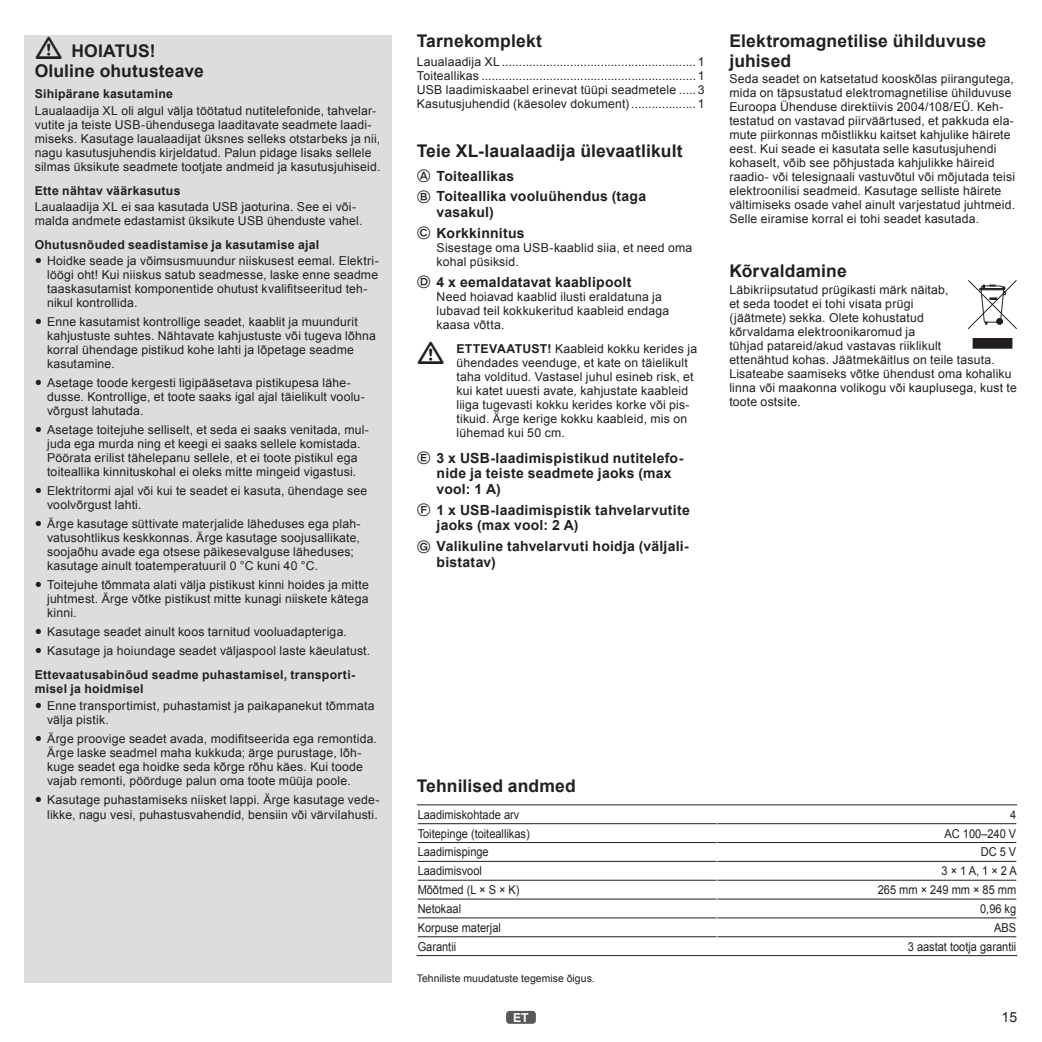
<style>
.page{position:relative;width:1042px;height:1042px;background:#fff}
.page>*{position:absolute;margin:0;border:0;box-sizing:border-box;transform-origin:0 0}
.t1{font:700 17.5px/19.2px "Arial";letter-spacing:.01em;color:#231f20}
.t2{font:700 14px/15.8px "Arial";letter-spacing:.015em;color:#231f20}
.t3{font:14px "Arial";color:#231f20}
.t4{font:12.25px/14px "Arial";letter-spacing:.015em;color:#231f20}
.t5{font:12.25px "Arial";letter-spacing:.015em;color:#231f20;scale:.9 1}
.t6{font:700 12.25px "Arial";letter-spacing:.02em;color:#231f20}
.t7{font:700 12.25px "Arial";color:#fff}
.t8{font:10.5px "Arial";color:#231f20}
.s1{font-size:21px}
.s2{font-weight:700}
.s3{font-family:"Bundesbahn Pi Three";font-weight:400;font-size:14.88px}
</style>
<div class="page">
<div style="left:506px;top:1011px;width:30px;height:13px;background:#57585a;border-radius:4px"></div>
<div style="left:25px;top:35px;width:367px;height:947px;background:#dcdddf"></div>
<div style="left:973px;top:338px;width:39px;height:10px;background:#231f20"></div>
<svg style="left:968px;top:280px;width:49px;height:49px"></svg>
<hr style="left:417px;top:804px;width:300px;height:1px;background:#231f20">
<hr style="left:418px;top:823px;width:298px;height:1px;background:#231f20">
<hr style="left:418px;top:842px;width:298px;height:1px;background:#231f20">
<hr style="left:418px;top:861px;width:298px;height:1px;background:#231f20">
<hr style="left:418px;top:880px;width:298px;height:1px;background:#231f20">
<hr style="left:418px;top:898px;width:298px;height:1px;background:#231f20">
<hr style="left:418px;top:917px;width:298px;height:1px;background:#231f20">
<hr style="left:418px;top:936px;width:298px;height:1px;background:#231f20">
<hr style="left:417px;top:955px;width:300px;height:1px;background:#231f20">
<hr style="left:717px;top:804px;width:300px;height:1px;background:#231f20">
<hr style="left:717px;top:823px;width:299px;height:1px;background:#231f20">
<hr style="left:717px;top:842px;width:299px;height:1px;background:#231f20">
<hr style="left:717px;top:861px;width:299px;height:1px;background:#231f20">
<hr style="left:717px;top:880px;width:299px;height:1px;background:#231f20">
<hr style="left:717px;top:898px;width:299px;height:1px;background:#231f20">
<hr style="left:717px;top:917px;width:299px;height:1px;background:#231f20">
<hr style="left:717px;top:936px;width:299px;height:1px;background:#231f20">
<hr style="left:717px;top:955px;width:300px;height:1px;background:#231f20">
<h1 class="t1" style="left:35px;top:42px;width:170px;text-indent:37px">HOIATUS!<br>Oluline ohutusteave</h1>
<p class="t6" style="left:35px;top:86px;width:140px">Sihipärane kasutamine</p>
<p class="t4" style="left:35px;top:103px;width:347px">Laualaadija XL oli algul välja töötatud nutitelefonide, tahvelar&shy;vutite ja teiste USB-ühendusega laaditavate seadmete laadi&shy;miseks. Kasutage laualaadijat üksnes selleks otstarbeks ja nii, nagu kasutusjuhendis kirjeldatud. Palun pidage lisaks sellele silmas üksikute seadmete tootjate andmeid ja kasutusjuhiseid.</p>
<p class="t6" style="left:35px;top:182px;width:147px">Ette nähtav väärkasutus</p>
<p class="t4" style="left:35px;top:200px;width:329px">Laualaadija XL ei saa kasutada USB jaoturina. See ei või&shy;malda andmete edastamist üksikute USB ühenduste vahel.</p>
<p class="t6" style="left:35px;top:236px;width:286px">Ohutusnõuded seadistamise ja kasutamise ajal</p>
<p class="t4" style="left:47px;top:254px;width:333px;text-indent:-12px"><span class="s1">•</span> Hoidke seade ja võimsusmuundur niiskusest eemal. Elektri&shy;löögi oht! Kui niiskus satub seadmesse, laske enne seadme taaskasutamist komponentide ohutust kvalifitseeritud teh&shy;nikul kontrollida.</p>
<p class="t4" style="left:47px;top:315px;width:330px;text-indent:-12px"><span class="s1">•</span> Enne kasutamist kontrollige seadet, kaablit ja muundurit kahjustuste suhtes. Nähtavate kahjustuste või tugeva lõhna korral ühendage pistikud kohe lahti ja lõpetage seadme kasutamine.</p>
<p class="t4" style="left:47px;top:376px;width:319px;text-indent:-12px"><span class="s1">•</span> Asetage toode kergesti ligipääsetava pistikupesa lähe&shy;dusse. Kontrollige, et toote saaks igal ajal täielikult voolu&shy;võrgust lahutada.</p>
<p class="t4" style="left:35px;top:423px;width:336px;text-align:center"><span class="s1">•</span> Asetage toitejuhe selliselt, et seda ei saaks venitada, mul&shy;juda ega murda ning et keegi ei saaks sellele komistada.<br>Pöörata erilist tähelepanu sellele, et ei toote pistikul ega toiteallika kinnituskohal ei oleks mitte mingeid vigastusi.</p>
<p class="t4" style="left:47px;top:484px;width:322px;text-indent:-12px"><span class="s1">•</span> Elektritormi ajal või kui te seadet ei kasuta, ühendage see voolvõrgust lahti.</p>
<p class="t4" style="left:47px;top:517px;width:315px;text-indent:-12px"><span class="s1">•</span> Ärge kasutage süttivate materjalide läheduses ega plah&shy;vatusohtlikus keskkonnas. Ärge kasutage soojusallikate, soojaõhu avade ega otsese päikesevalguse läheduses; kasutage ainult toatemperatuuril 0 °C kuni 40 °C.</p>
<p class="t4" style="left:47px;top:578px;width:323px;text-align:justify;text-indent:-12px"><span class="s1">•</span> Toitejuhe tõmmata alati välja pistikust kinni hoides ja mitte juhtmest. Ärge võtke pistikust mitte kunagi niiskete kätega kinni.</p>
<p class="t4" style="left:35px;top:625px;width:314px"><span class="s1">•</span> Kasutage seadet ainult koos tarnitud vooluadapteriga.</p>
<p class="t4" style="left:35px;top:639px;width:337px;line-height:24px"><span class="s1">•</span> Kasutage ja hoiundage seadet väljaspool laste käeulatust.<br><span class="s2">Ettevaatusabinõud seadme puhastamisel, transporti-</span></p>
<p class="t6" style="left:35px;top:680px;width:110px">misel ja hoidmisel</p>
<p class="t4" style="left:47px;top:698px;width:329px;text-indent:-12px"><span class="s1">•</span> Enne transportimist, puhastamist ja paikapanekut tõmmata välja pistik.</p>
<p class="t4" style="left:47px;top:731px;width:331px;text-indent:-12px"><span class="s1">•</span> Ärge proovige seadet avada, modifitseerida ega remontida.<br>Ärge laske seadmel maha kukkuda; ärge purustage, lõh&shy;kuge seadet ega hoidke seda kõrge rõhu käes. Kui toode vajab remonti, pöörduge palun oma toote müüja poole.</p>
<p class="t4" style="left:35px;top:791px;width:346px;line-height:15.8px;text-align:right"><span class="s1">•</span> Kasutage puhastamiseks niisket lappi. Ärge kasutage vede&shy;likke, nagu vesi, puhastusvahendid, bensiin või värvilahusti.</p>
<h1 class="t1" style="left:417px;top:32px;width:127px">Tarnekomplekt</h1>
<p class="t4" style="left:417px;top:55px;width:289px;text-align:justify">Laualaadija XL ......................................................... 1<br>Toiteallikas ...............................................................1<br>USB laadimiskaabel erinevat tüüpi seadmetele ..... 3<br>Kasutusjuhendid (käesolev dokument)................... 1</p>
<h1 class="t1" style="left:417px;top:142px;width:267px">Teie XL-laualaadija ülevaatlikult</h1>
<p class="t2" style="left:417px;top:166px;width:231px;line-height:20.7px"><span class="s3">A</span> Toiteallikas<br><span class="s3">B</span> Toiteallika vooluühendus (taga</p>
<p class="t2" style="left:417px;top:202px;width:109px;line-height:20.7px;text-indent:20px">vasakul)<br><span class="s3">C</span> Korkkinnitus</p>
<p class="t4" style="left:437px;top:241px;width:257px">Sisestage oma USB-kaablid siia, et need oma kohal püsiksid.</p>
<p class="t2" style="left:417px;top:274px;width:216px"><span class="s3">D</span> 4 x eemaldatavat kaablipoolt</p>
<p class="t4" style="left:437px;top:289px;width:234px">Need hoiavad kaablid ilusti eraldatuna ja lubavad teil kokkukeritud kaableid endaga kaasa võtta.</p>
<p class="t4" style="left:456px;top:342px;width:242px"><span class="s2">ETTEVAATUST!</span> Kaableid kokku kerides ja ühendades veenduge, et kate on täielikult taha volditud. Vastasel juhul esineb risk, et kui katet uuesti avate, kahjustate kaableid liiga tugevasti kokku kerides korke või pis&shy;tikuid. Ärge kerige kokku kaableid, mis on lühemad kui 50 cm.</p>
<p class="t2" style="left:437px;top:450px;width:248px;text-indent:-20px"><span class="s3">E</span> 3 x USB-laadimispistikud nutitelefo&shy;nide ja teiste seadmete jaoks (max vool: 1 A)</p>
<p class="t2" style="left:437px;top:502px;width:255px;text-indent:-20px"><span class="s3">F</span> 1 x USB-laadimispistik tahvelarvutite jaoks (max vool: 2 A)</p>
<p class="t2" style="left:437px;top:539px;width:253px;text-indent:-20px"><span class="s3">G</span> Valikuline tahvelarvuti hoidja (väljali&shy;bistatav)</p>
<h1 class="t1" style="left:729px;top:32px;width:258px">Elektromagnetilise ühilduvuse juhised</h1>
<p class="t4" style="left:729px;top:72px;width:287px">Seda seadet on katsetatud kooskõlas piirangutega, mida on täpsustatud elektromagnetilise ühilduvuse Euroopa Ühenduse direktiivis 2004/108/EÜ. Keh&shy;testatud on vastavad piirväärtused, et pakkuda ela&shy;mute piirkonnas mõistlikku kaitset kahjulike häirete eest. Kui seade ei kasutata selle kasutusjuhendi kohaselt, võib see põhjustada kahjulikke häireid raadio- või telesignaali vastuvõtul või mõjutada teisi elektroonilisi seadmeid. Kasutage selliste häirete vältimiseks osade vahel ainult varjestatud juhtmeid.<br>Selle eiramise korral ei tohi seadet kasutada.</p>
<h1 class="t1" style="left:729px;top:262px;width:119px">Kõrvaldamine</h1>
<p class="t4" style="left:729px;top:282px;width:289px">Läbikriipsutatud prügikasti märk näitab,<br>et seda toodet ei tohi visata prügi<br>(jäätmete) sekka. Olete kohustatud<br>kõrvaldama elektroonikaromud ja<br>tühjad patareid/akud vastavas riiklikult<br>ettenähtud kohas. Jäätmekäitlus on teile tasuta.<br>Lisateabe saamiseks võtke ühendust oma kohaliku linna või maakonna volikogu või kauplusega, kust te toote ostsite.</p>
<h1 class="t1" style="left:417px;top:777px;width:161px">Tehnilised andmed</h1>
<p class="t5" style="left:418px;top:806px;width:115px">Laadimiskohtade arv</p>
<p class="t5" style="left:1010px;top:806px;width:8px">4</p>
<p class="t5" style="left:418px;top:825px;width:126px">Toitepinge (toiteallikas)</p>
<p class="t5" style="left:944px;top:825px;width:81px">AC 100–240 V</p>
<p class="t5" style="left:418px;top:844px;width:80px">Laadimispinge</p>
<p class="t5" style="left:981px;top:844px;width:41px">DC 5 V</p>
<p class="t5" style="left:418px;top:863px;width:73px">Laadimisvool</p>
<p class="t5" style="left:941px;top:863px;width:85px">3 × 1 A, 1 × 2 A</p>
<p class="t5" style="left:418px;top:882px;width:115px">Mõõtmed (L × S × K)</p>
<p class="t5" style="left:878px;top:882px;width:155px">265 mm × 249 mm × 85 mm</p>
<p class="t5" style="left:418px;top:900px;width:50px">Netokaal</p>
<p class="t5" style="left:980px;top:900px;width:42px">0,96 kg</p>
<p class="t5" style="left:418px;top:919px;width:94px">Korpuse materjal</p>
<p class="t5" style="left:994px;top:919px;width:26px">ABS</p>
<p class="t5" style="left:418px;top:938px;width:44px">Garantii</p>
<p class="t5" style="left:908px;top:938px;width:122px">3 aastat tootja garantii</p>
<p class="t8" style="left:417px;top:972px;width:179px">Tehniliste muudatuste tegemise õigus.</p>
<p class="t7" style="left:513px;top:1009px;width:17px">ET</p>
<p class="t3" style="left:1001px;top:1008px;width:17px">15</p>
</div>
